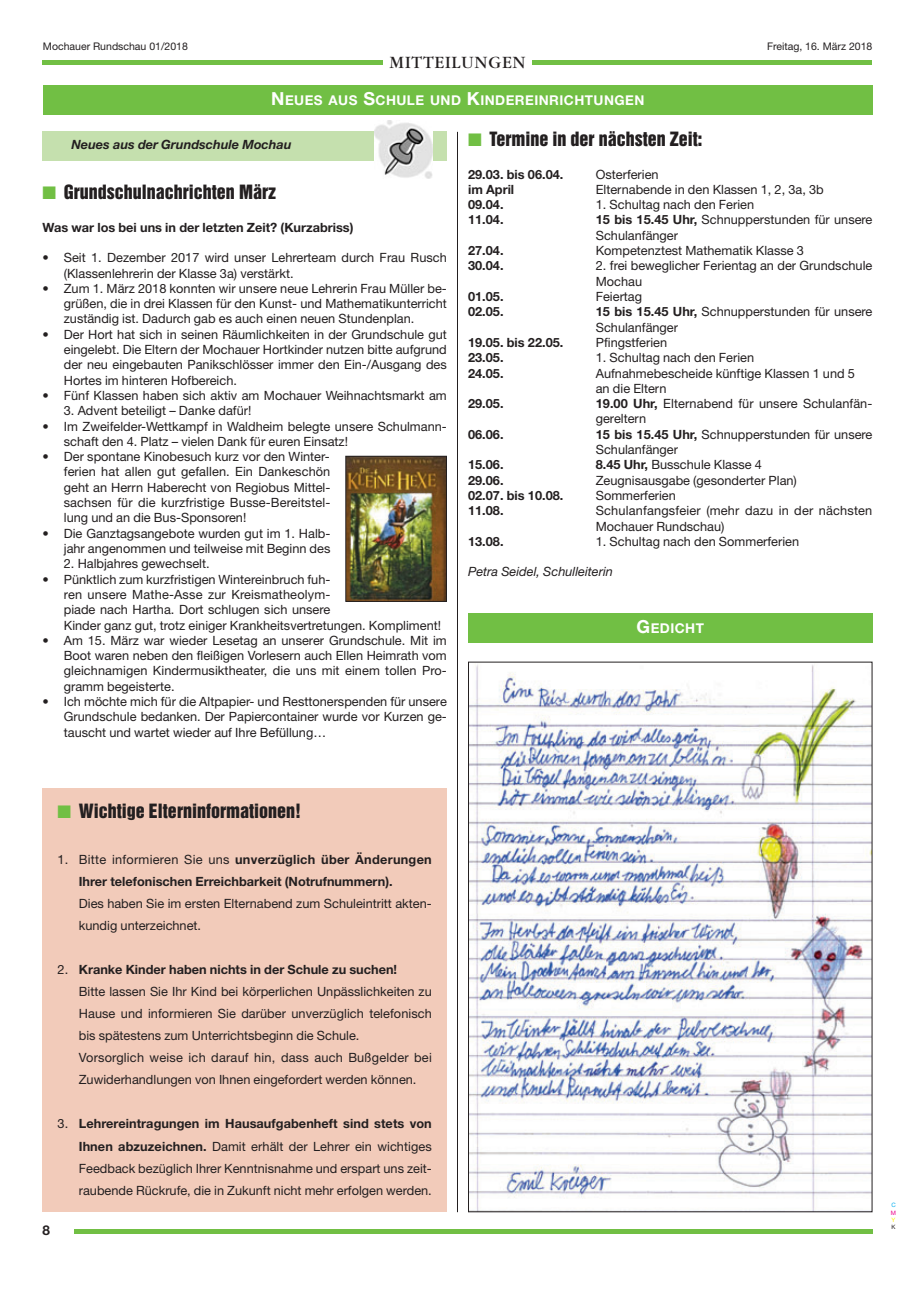
<style>
.page{position:relative;width:915px;height:1293px;background:#fff}
.page>*{position:absolute;margin:0;border:0;box-sizing:border-box;transform-origin:0 0}
.t1{font:18px "Helvetica Inserat";color:#231f20}
.t2{font:18px "Garamond";letter-spacing:.05em;color:#231f20}
.t3{font:700 13.5px "Helvetica Neue";letter-spacing:.035em;color:#fff}
.t4{font:700 13.5px "Helvetica Neue";color:#231f20}
.t5{font:12.75px/15.3px "Helvetica Neue";color:#231f20}
.t6{font:700 12.75px/22px "Helvetica Neue";color:#231f20}
.t7{font:italic 700 12.75px "Helvetica Neue";color:#231f20}
.t8{font:italic 12.75px "Helvetica Neue";color:#231f20}
.t9{font:10.5px "Helvetica Neue";color:#231f20}
.t10{font:6px "Helvetica Neue";color:#00aeef}
.t11{font:6px "Helvetica Neue";color:#ed028c}
.t12{font:6px "Helvetica Neue";color:#fff101}
.t13{font:6px "Helvetica Neue";color:#231f20}
.s1{font-size:18px}
.s2{color:#71bf44}
.s3{font-weight:700}
.s4{font-weight:400}
</style>
<div class="page">
<hr style="left:74px;top:1229px;width:798px;height:4px;background:#71bf44">
<hr style="left:43px;top:60px;width:828px;height:4px;background:#71bf44">
<div style="left:383px;top:56px;width:148px;height:19px;background:#fff"></div>
<div style="left:43px;top:85px;width:829px;height:30px;background:#71bf44"></div>
<div style="left:43px;top:131px;width:403px;height:30px;background:#c5e0ae"></div>
<img style="left:374px;top:121px;width:59px;height:58px">
<img style="left:347px;top:458px;width:97px;height:142px">
<div style="left:345px;top:456px;width:101px;height:146px;border:1px solid #231f20"></div>
<div style="left:43px;top:788px;width:403px;height:424px;background:#f2cbba"></div>
<img style="left:470px;top:664px;width:400px;height:546px">
<hr style="left:457px;top:132px;width:1px;height:1080px;background:#231f20">
<div style="left:468px;top:613px;width:404px;height:30px;background:#71bf44"></div>
<p class="t9" style="left:43px;top:43px;width:146px">Mochauer Rundschau 01/2018</p>
<p class="t9" style="left:766px;top:43px;width:107px">Freitag, 16. März 2018</p>
<h1 class="t2" style="left:389px;top:56px;width:137px">MITTEILUNGEN</h1>
<p class="t3" style="left:271px;top:95px;width:374px"><span class="s1">N</span>EUES AUS <span class="s1">S</span>CHULE UND <span class="s1">K</span>INDEREINRICHTUNGEN</p>
<p class="t7" style="left:71px;top:140px;width:222px">Neues aus der Grundschule Mochau</p>
<h1 class="t1" style="left:43px;top:185px;width:235px"><span class="s2">■</span> Grundschulnachrichten März</h1>
<p class="t6" style="left:43px;top:217px;width:312px">Was war los bei uns in der letzten Zeit? (Kurzabriss)</p>
<p class="t5" style="left:64px;top:251px;width:384px;text-indent:-21px">• Seit 1. Dezember 2017 wird unser Lehrerteam durch Frau Rusch (Klassenlehrerin der Klasse 3a) verstärkt.</p>
<p class="t5" style="left:64px;top:282px;width:384px;text-align:justify;text-indent:-21px">• Zum 1. März 2018 konnten wir unsere neue Lehrerin Frau Müller be&shy;grüßen, die in drei Klassen für den Kunst- und Mathematikunterricht zuständig ist. Dadurch gab es auch einen neuen Stundenplan.</p>
<p class="t5" style="left:64px;top:328px;width:384px;text-align:justify;text-indent:-21px">• Der Hort hat sich in seinen Räumlichkeiten in der Grundschule gut eingelebt. Die Eltern der Mochauer Hortkinder nutzen bitte aufgrund der neu eingebauten Panikschlösser immer den Ein-/Ausgang des Hortes im hinteren Hofbereich.</p>
<p class="t5" style="left:43px;top:389px;width:405px">• Fünf Klassen haben sich aktiv am Mochauer Weihnachtsmarkt am</p>
<p class="t5" style="left:64px;top:404px;width:189px">3. Advent beteiligt – Danke dafür!</p>
<p class="t5" style="left:64px;top:419px;width:384px;text-indent:-21px">• Im Zweifelder-Wettkampf in Waldheim belegte unsere Schulmann&shy;schaft den 4. Platz – vielen Dank für euren Einsatz!</p>
<p class="t5" style="left:64px;top:450px;width:268px;text-align:justify;text-indent:-21px">• Der spontane Kinobesuch kurz vor den Winter&shy;ferien hat allen gut gefallen. Ein Dankeschön geht an Herrn Haberecht von Regiobus Mittel&shy;sachsen für die kurzfristige Busse-Bereitstel&shy;lung und an die Bus-Sponsoren!</p>
<p class="t5" style="left:43px;top:527px;width:289px;text-align:right">• Die Ganztagsangebote wurden gut im 1. Halb&shy;jahr angenommen und teilweise mit Beginn des</p>
<p class="t5" style="left:64px;top:557px;width:147px">2. Halbjahres gewechselt.</p>
<p class="t5" style="left:64px;top:572px;width:378px;text-indent:-21px">• Pünktlich zum kurzfristigen Wintereinbruch fuh-<br>ren unsere Mathe-Asse zur Kreismatheolym-<br>piade nach Hartha. Dort schlugen sich unsere<br>Kinder ganz gut, trotz einiger Krankheitsvertretungen. Kompliment!</p>
<p class="t5" style="left:64px;top:634px;width:384px;text-align:justify;text-indent:-21px">• Am 15. März war wieder Lesetag an unserer Grundschule. Mit im Boot waren neben den fleißigen Vorlesern auch Ellen Heimrath vom gleichnamigen Kindermusiktheater, die uns mit einem tollen Pro&shy;gramm begeisterte.</p>
<p class="t5" style="left:64px;top:695px;width:384px;text-align:justify;text-indent:-21px">• Ich möchte mich für die Altpapier- und Resttonerspenden für unsere Grundschule bedanken. Der Papiercontainer wurde vor Kurzen ge&shy;tauscht und wartet wieder auf Ihre Befüllung…</p>
<h1 class="t1" style="left:468px;top:132px;width:235px"><span class="s2">■</span> Termine in der nächsten Zeit:</h1>
<p class="t6" style="left:468px;top:164px;width:97px">29.03. bis 06.04.</p>
<p class="t5" style="left:595px;top:168px;width:64px">Osterferien</p>
<p class="t6" style="left:468px;top:179px;width:48px">im April</p>
<p class="t5" style="left:595px;top:183px;width:229px">Elternabende in den Klassen 1, 2, 3a, 3b</p>
<p class="t6" style="left:468px;top:195px;width:37px">09.04.</p>
<p class="t5" style="left:595px;top:198px;width:160px">1. Schultag nach den Ferien</p>
<p class="t6" style="left:468px;top:210px;width:37px">11.04.</p>
<p class="t5" style="left:595px;top:213px;width:278px"><span class="s3">15 bis 15.45 Uhr,</span> Schnupperstunden für unsere<br>Schulanfänger</p>
<p class="t6" style="left:468px;top:241px;width:37px">27.04.</p>
<p class="t5" style="left:595px;top:244px;width:209px">Kompetenztest Mathematik Klasse 3</p>
<p class="t6" style="left:468px;top:256px;width:37px">30.04.</p>
<p class="t5" style="left:595px;top:259px;width:278px">2. frei beweglicher Ferientag an der Grundschule<br>Mochau</p>
<p class="t6" style="left:468px;top:286px;width:37px">01.05.</p>
<p class="t5" style="left:595px;top:290px;width:48px">Feiertag</p>
<p class="t6" style="left:468px;top:302px;width:37px">02.05.</p>
<p class="t5" style="left:595px;top:305px;width:278px"><span class="s3">15 bis 15.45 Uhr,</span> Schnupperstunden für unsere<br>Schulanfänger</p>
<p class="t6" style="left:468px;top:332px;width:97px">19.05. bis 22.05.</p>
<p class="t5" style="left:595px;top:336px;width:73px">Pfingstferien</p>
<p class="t6" style="left:468px;top:348px;width:37px">23.05.</p>
<p class="t5" style="left:595px;top:351px;width:160px">1. Schultag nach den Ferien</p>
<p class="t6" style="left:468px;top:363px;width:37px">24.05.</p>
<p class="t5" style="left:595px;top:366px;width:260px">Aufnahmebescheide künftige Klassen 1 und 5 an die Eltern</p>
<p class="t6" style="left:468px;top:394px;width:37px">29.05.</p>
<p class="t5" style="left:595px;top:397px;width:278px"><span class="s3">19.00 Uhr,</span> Elternabend für unsere Schulanfän&shy;gereltern</p>
<p class="t6" style="left:468px;top:424px;width:37px">06.06.</p>
<p class="t5" style="left:595px;top:428px;width:278px"><span class="s3">15 bis 15.45 Uhr,</span> Schnupperstunden für unsere<br>Schulanfänger</p>
<p class="t6" style="left:468px;top:455px;width:37px">15.06.</p>
<p class="t5" style="left:595px;top:458px;width:168px"><span class="s3">8.45 Uhr,</span> Busschule Klasse 4</p>
<p class="t6" style="left:468px;top:470px;width:37px">29.06.</p>
<p class="t5" style="left:595px;top:474px;width:202px">Zeugnisausgabe (gesonderter Plan)</p>
<p class="t6" style="left:468px;top:485px;width:97px">02.07. bis 10.08.</p>
<p class="t5" style="left:595px;top:489px;width:82px">Sommerferien</p>
<p class="t6" style="left:468px;top:501px;width:37px">11.08.</p>
<p class="t5" style="left:595px;top:504px;width:278px">Schulanfangsfeier (mehr dazu in der nächsten<br>Mochauer Rundschau)</p>
<p class="t6" style="left:468px;top:531px;width:37px">13.08.</p>
<p class="t5" style="left:595px;top:535px;width:205px">1. Schultag nach den Sommerferien</p>
<p class="t8" style="left:468px;top:567px;width:146px">Petra Seidel, Schulleiterin</p>
<p class="t3" style="left:636px;top:623px;width:69px"><span class="s1">G</span>EDICHT</p>
<h1 class="t1" style="left:58px;top:803px;width:245px"><span class="s2">■</span> Wichtige Elterninformationen!</h1>
<p class="t6" style="left:79px;top:849px;width:354px;text-indent:-21px"><span class="s4">1. Bitte informieren Sie uns</span> unverzüglich über Änderungen<br>Ihrer telefonischen Erreichbarkeit (Notrufnummern).</p>
<p class="t5" style="left:79px;top:893px;width:354px;line-height:22px">Dies haben Sie im ersten Elternabend zum Schuleintritt akten&shy;kundig unterzeichnet.</p>
<p class="t5" style="left:79px;top:959px;width:354px;line-height:22px;text-indent:-21px">2. <span class="s3">Kranke Kinder haben nichts in der Schule zu suchen!<br></span>Bitte lassen Sie Ihr Kind bei körperlichen Unpässlichkeiten zu Hause und informieren Sie darüber unverzüglich telefonisch bis spätestens zum Unterrichtsbeginn die Schule.<br>Vorsorglich weise ich darauf hin, dass auch Bußgelder bei Zuwiderhandlungen von Ihnen eingefordert werden können.</p>
<p class="t5" style="left:79px;top:1114px;width:354px;line-height:22px;text-align:justify;text-indent:-21px">3. <span class="s3">Lehrereintragungen im Hausaufgabenheft sind stets von Ihnen abzuzeichnen.</span> Damit erhält der Lehrer ein wichtiges Feedback bezüglich Ihrer Kenntnisnahme und erspart uns zeit&shy;raubende Rückrufe, die in Zukunft nicht mehr erfolgen werden.</p>
<p class="t4" style="left:43px;top:1225px;width:9px">8</p>
<p class="t10" style="left:891px;top:1203px;width:6px">C</p>
<p class="t11" style="left:890px;top:1210px;width:7px">M</p>
<p class="t12" style="left:891px;top:1217px;width:5px">Y</p>
<p class="t13" style="left:891px;top:1224px;width:6px">K</p>
</div>
